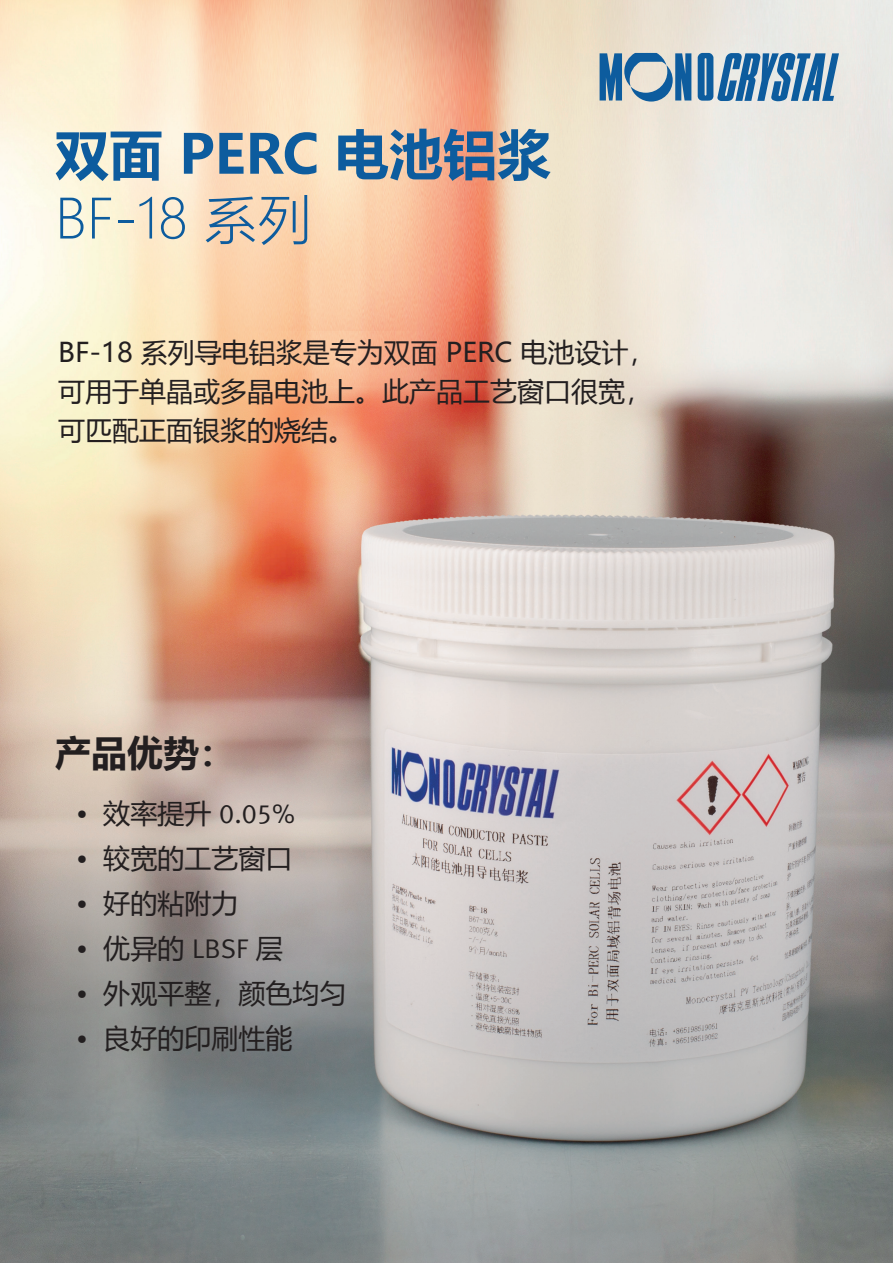
<style>
.page{position:relative;width:893px;height:1263px;background:#fff}
.page>*{position:absolute;margin:0;border:0;box-sizing:border-box;transform-origin:0 0}
.t1{font:700 54px "Microsoft Ya Hei";color:#0d5c9e}
.t2{font:300 54px "Microsoft Ya Hei";color:#0d5c9e}
.t3{font:700 36px "Microsoft Ya Hei";color:#231f20}
.t4{font:27px/39px "Microsoft Ya Hei";color:#231f20}
.s1{font-family:"Meta Normal Cyr LF"}
</style>
<div class="page">
<img style="left:0;top:0;width:893px;height:1263px">
<svg style="left:698px;top:53px;width:141px;height:48px;background:#5f90b7"></svg>
<svg style="left:600px;top:53px;width:91px;height:49px;background:#7298b5"></svg>
<p class="t1" style="left:55px;top:117px;width:497px">双面 PERC 电池铝浆</p>
<p class="t2" style="left:55px;top:183px;width:258px">BF-18 系列</p>
<p class="t4" style="left:58px;top:332px;width:599px">BF-18 系列导电铝浆是专为双面 PERC 电池设计，可用于单晶或多晶电池上。此产品工艺窗口很宽，可匹配正面银浆的烧结。</p>
<p class="t3" style="left:55px;top:727px;width:182px">产品优势：</p>
<p class="t4" style="left:76px;top:793px;width:220px">• 效率提升 <span class="s1">0.05%</span></p>
<p class="t4" style="left:76px;top:838px;width:217px">• 较宽的工艺窗口</p>
<p class="t4" style="left:76px;top:883px;width:163px">• 好的粘附力</p>
<p class="t4" style="left:76px;top:928px;width:208px">• 优异的 <span class="s1">LBSF</span> 层</p>
<p class="t4" style="left:76px;top:973px;width:271px">• 外观平整，颜色均匀</p>
<p class="t4" style="left:76px;top:1018px;width:217px">• 良好的印刷性能</p>
</div>
